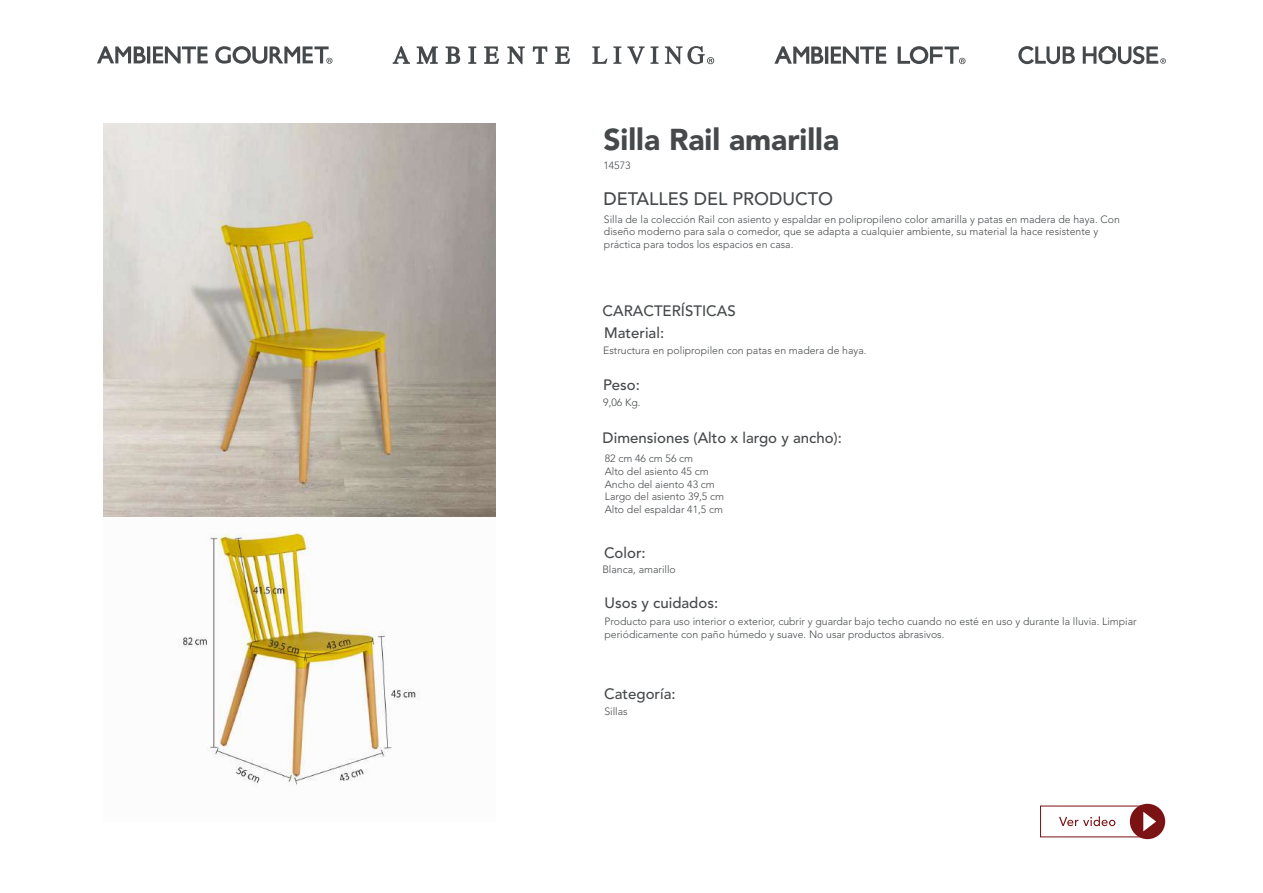
<style>
.page{position:relative;width:1263px;height:893px;background:#fff}
.page>*{position:absolute;margin:0;border:0;box-sizing:border-box;transform-origin:0 0}
.t1{font:900 30px "Avenir LT Std";color:#46494b}
.t2{font:500 18px "Avenir LT Std";color:#46494b}
.t3{font:500 15px "Avenir LT Std";color:#46494b}
.t4{font:300 10.5px/12.6px "Avenir LT Std";color:#46494b}
</style>
<div class="page">
<svg style="left:97px;top:46px;width:49px;height:17px"></svg>
<hr style="left:147px;top:46px;width:3px;height:18px;background:#46494b">
<svg style="left:153px;top:46px;width:55px;height:17px"></svg>
<svg style="left:215px;top:46px;width:117px;height:18px"></svg>
<svg style="left:592px;top:46px;width:15px;height:18px"></svg>
<svg style="left:613px;top:46px;width:8px;height:18px"></svg>
<svg style="left:627px;top:46px;width:31px;height:18px"></svg>
<svg style="left:468px;top:46px;width:8px;height:18px"></svg>
<svg style="left:446px;top:46px;width:14px;height:18px"></svg>
<svg style="left:555px;top:46px;width:15px;height:18px"></svg>
<svg style="left:417px;top:46px;width:21px;height:18px"></svg>
<svg style="left:393px;top:46px;width:17px;height:18px"></svg>
<svg style="left:484px;top:46px;width:15px;height:18px"></svg>
<svg style="left:533px;top:46px;width:14px;height:18px"></svg>
<svg style="left:507px;top:46px;width:18px;height:18px"></svg>
<svg style="left:665px;top:46px;width:49px;height:18px"></svg>
<svg style="left:774px;top:46px;width:49px;height:18px"></svg>
<hr style="left:825px;top:47px;width:3px;height:17px;background:#46494b">
<svg style="left:831px;top:46px;width:55px;height:18px"></svg>
<svg style="left:898px;top:46px;width:67px;height:18px"></svg>
<svg style="left:1018px;top:46px;width:57px;height:18px"></svg>
<svg style="left:1083px;top:46px;width:83px;height:18px"></svg>
<svg style="left:1059px;top:816px;width:56px;height:10px"></svg>
<div style="left:1130px;top:804px;width:35px;height:35px;background:#7b1214;border-radius:50%"></div>
<svg style="left:1143px;top:812px;width:13px;height:19px"></svg>
<img style="left:103px;top:516px;width:393px;height:270px">
<img style="left:103px;top:124px;width:393px;height:392px">
<h1 class="t1" style="left:603px;top:122px;width:237px">Silla Rail amarilla</h1>
<p class="t4" style="left:603px;top:159px;width:29px">14573</p>
<h2 class="t2" style="left:603px;top:188px;width:231px">DETALLES DEL PRODUCTO</h2>
<p class="t4" style="left:604px;top:213px;width:517px">Silla de la colección Rail con asiento y espaldar en polipropileno color amarilla y patas en madera de haya. Con diseño moderno para sala o comedor, que se adapta a cualquier ambiente, su material la hace resistente y práctica para todos los espacios en casa.</p>
<h3 class="t3" style="left:603px;top:303px;width:135px">CARACTERÍSTICAS</h3>
<h3 class="t3" style="left:604px;top:324px;width:61px">Material:</h3>
<p class="t4" style="left:603px;top:344px;width:265px">Estructura en polipropilen con patas en madera de haya.</p>
<h3 class="t3" style="left:603px;top:376px;width:38px">Peso:</h3>
<p class="t4" style="left:603px;top:397px;width:39px">9,06 Kg.</p>
<h3 class="t3" style="left:603px;top:429px;width:241px">Dimensiones (Alto x largo y ancho):</h3>
<p class="t4" style="left:605px;top:452px;width:121px">82 cm 46 cm 56 cm<br>Alto del asiento 45 cm<br>Ancho del aiento 43 cm<br>Largo del asiento 39,5 cm<br>Alto del espaldar 41,5 cm</p>
<h3 class="t3" style="left:604px;top:544px;width:43px">Color:</h3>
<p class="t4" style="left:602px;top:563px;width:75px">Blanca, amarillo</p>
<h3 class="t3" style="left:604px;top:595px;width:115px">Usos y cuidados:</h3>
<p class="t4" style="left:604px;top:615px;width:534px">Producto para uso interior o exterior, cubrir y guardar bajo techo cuando no esté en uso y durante la lluvia. Limpiar periódicamente con paño húmedo y suave. No usar productos abrasivos.</p>
<h3 class="t3" style="left:604px;top:685px;width:73px">Categoría:</h3>
<p class="t4" style="left:604px;top:706px;width:25px">Sillas</p>
</div>
